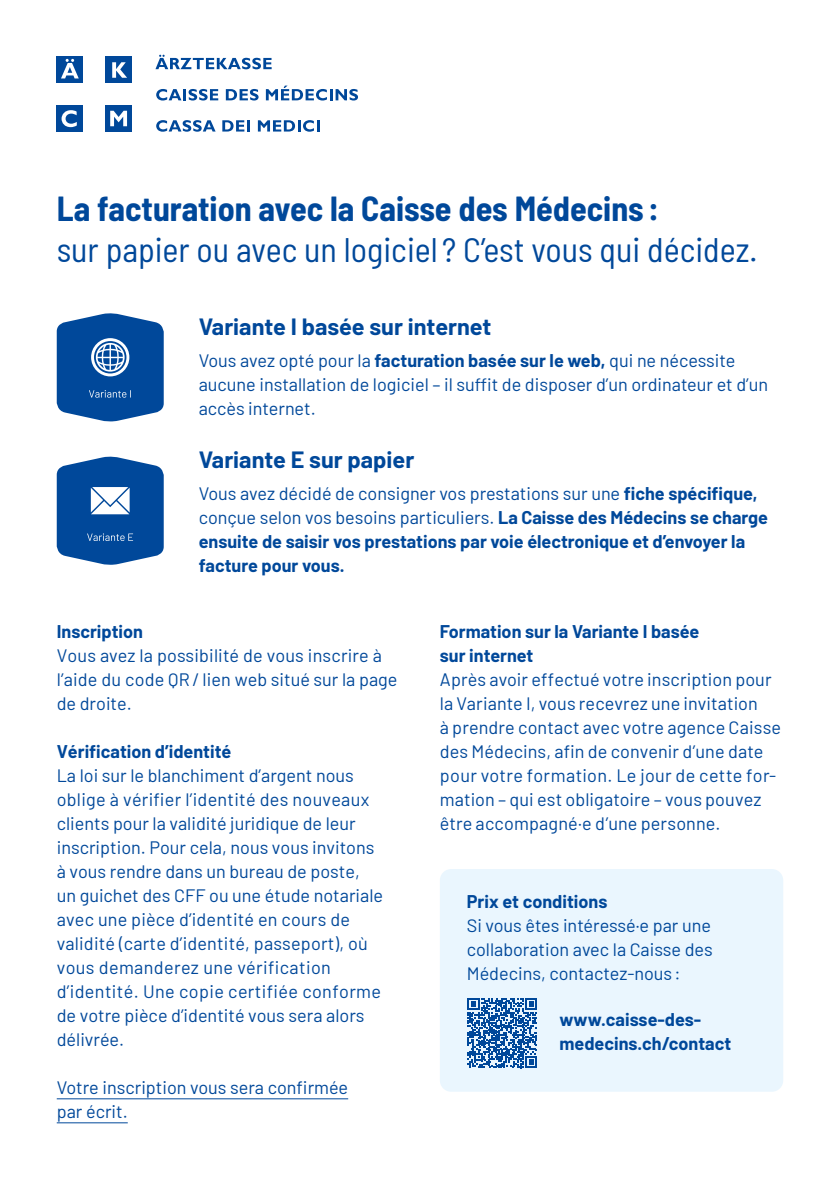
<style>
.page{position:relative;width:840px;height:1191px;background:#fff}
.page>*{position:absolute;margin:0;border:0;box-sizing:border-box;transform-origin:0 0}
.Titel_Bold{font:semi-condensed 34px "Barlow";color:#00489a}
.Titel_Bold-2{font:700 semi-condensed 34px "Barlow";color:#00489a}
.Lead{font:700 23px "Barlow";color:#00489a}
.Fliesstext{font:18px/24px "Barlow";color:#00489a}
.Fliesstext-2{font:700 18px/24px "Barlow";color:#00489a}
.s1{font-weight:700}
.s2{font-weight:400}
</style>
<div class="page">
<hr style="left:57px;top:1098px;width:291px;height:1px;background:#00489a">
<hr style="left:57px;top:1122px;width:71px;height:1px;background:#00489a">
<svg style="left:155px;top:55px;width:116px;height:14px"></svg>
<svg style="left:156px;top:89px;width:62px;height:11px"></svg>
<svg style="left:226px;top:89px;width:32px;height:11px"></svg>
<svg style="left:266px;top:86px;width:92px;height:14px"></svg>
<svg style="left:156px;top:120px;width:59px;height:12px"></svg>
<svg style="left:222px;top:120px;width:28px;height:12px"></svg>
<svg style="left:258px;top:120px;width:61px;height:12px"></svg>
<div style="left:57px;top:105px;width:26px;height:27px;background:#00489a"></div>
<div style="left:105px;top:105px;width:27px;height:27px;background:#00489a"></div>
<div style="left:57px;top:57px;width:26px;height:26px;background:#00489a"></div>
<div style="left:105px;top:57px;width:27px;height:26px;background:#00489a"></div>
<svg style="left:112px;top:62px;width:15px;height:16px"></svg>
<svg style="left:61px;top:59px;width:18px;height:19px"></svg>
<svg style="left:61px;top:110px;width:16px;height:17px"></svg>
<svg style="left:110px;top:111px;width:17px;height:15px"></svg>
<svg style="left:57px;top:313px;width:107px;height:108px;background:#2865aa"></svg>
<svg style="left:57px;top:457px;width:107px;height:108px"></svg>
<div style="left:439px;top:869px;width:343px;height:222px;background:#eaf6fe;border-radius:11px"></div>
<svg style="left:467px;top:998px;width:70px;height:70px"></svg>
<p class="Titel_Bold-2" style="left:57px;top:184px;width:603px">La facturation avec la Caisse des Médecins :</p>
<p class="Titel_Bold" style="left:57px;top:225px;width:701px">sur papier ou avec un logiciel ? C’est vous qui décidez.</p>
<p class="Lead" style="left:199px;top:310px;width:294px">Variante I basée sur internet</p>
<p class="Fliesstext" style="left:199px;top:347px;width:570px">Vous avez opté pour la <span class="s1">facturation basée sur le web,</span> qui ne nécessite aucune installation de logiciel – il suffit de disposer d’un ordinateur et d’un accès internet.</p>
<p class="Lead" style="left:199px;top:442px;width:217px">Variante E sur papier</p>
<p class="Fliesstext-2" style="left:199px;top:480px;width:570px"><span class="s2">Vous avez décidé de consigner vos prestations sur une</span> fiche spécifique, <span class="s2">conçue selon vos besoins particuliers.</span> La Caisse des Médecins se charge ensuite de saisir vos prestations par voie électronique et d’envoyer la facture pour vous.</p>
<p class="Fliesstext-2" style="left:57px;top:618px;width:88px">Inscription</p>
<p class="Fliesstext" style="left:57px;top:642px;width:342px">Vous avez la possibilité de vous inscrire à l’aide du code QR/ lien web situé sur la page de droite.</p>
<p class="Fliesstext-2" style="left:57px;top:738px;width:176px">Vérification d’identité</p>
<p class="Fliesstext" style="left:57px;top:762px;width:328px">La loi sur le blanchiment d’argent nous oblige à vérifier l’identité des nouveaux clients pour la validité juridique de leur inscription. Pour cela, nous vous invitons à vous rendre dans un bureau de poste, un guichet des CFF ou une étude notariale avec une pièce d’identité en cours de validité (carte d’identité, passeport), où vous demanderez une vérification d’identité. Une copie certifiée conforme de votre pièce d’identité vous sera alors délivrée.</p>
<p class="Fliesstext" style="left:57px;top:1074px;width:293px">Votre inscription vous sera confirmée par écrit.</p>
<p class="Fliesstext-2" style="left:439px;top:618px;width:261px">Formation sur la Variante I basée sur internet</p>
<p class="Fliesstext" style="left:439px;top:666px;width:342px">Après avoir effectué votre inscription pour la Variante I, vous recevrez une invitation<br>à prendre contact avec votre agence Caisse des Médecins, afin de convenir d’une date pour votre formation. Le jour de cette for&shy;mation – qui est obligatoire – vous pouvez être accompagné·e d’une personne.</p>
<p class="Fliesstext-2" style="left:466px;top:888px;width:142px">Prix et conditions</p>
<p class="Fliesstext" style="left:466px;top:912px;width:247px;text-align:justify">Si vous êtes intéressé·e par une collaboration avec la Caisse des Médecins, contactez-nous :</p>
<p class="Fliesstext-2" style="left:559px;top:1006px;width:173px">www.caisse-des&shy;medecins.ch/contact</p>
</div>
